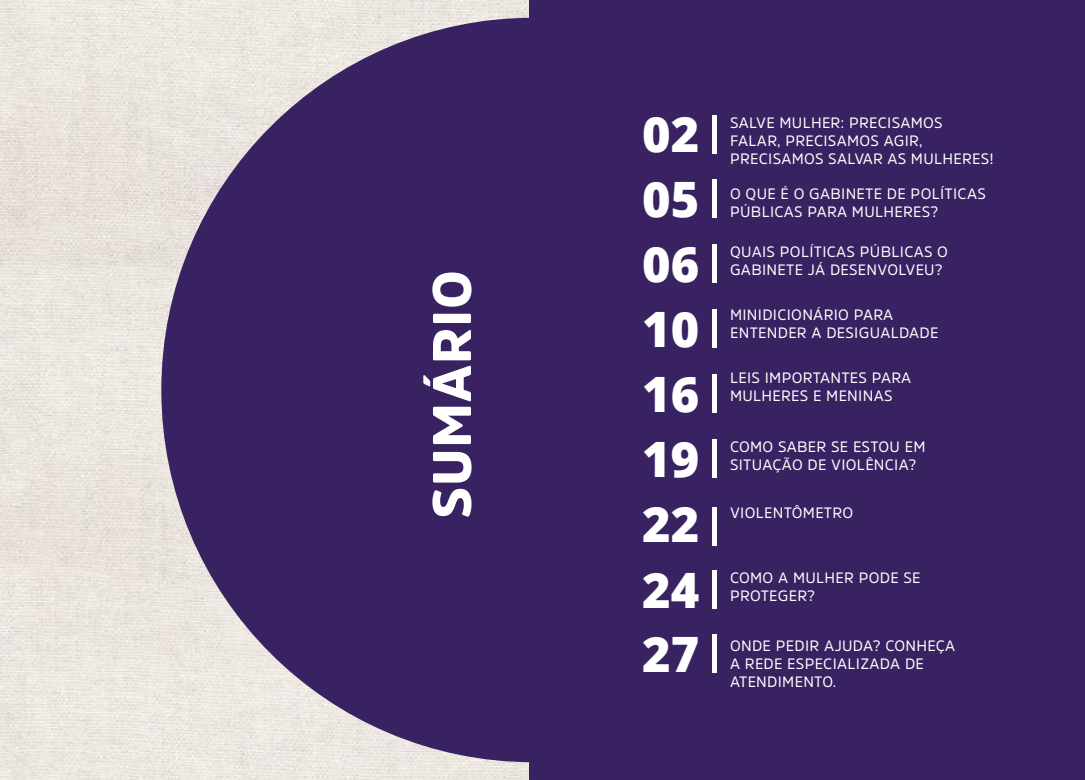
<style>
.page{position:relative;width:1085px;height:780px;background:#fff}
.page>*{position:absolute;margin:0;border:0;box-sizing:border-box;transform-origin:0 0}
.t1{font:900 53.75px "Amsi Pro";letter-spacing:.02em;color:#fff}
.t2{font:800 48.75px/64.9px "Open Sans";color:#fff;text-align:justify}
.t3{font:15px/18px "Amsi Pro";letter-spacing:.02em;color:#fff}
</style>
<div class="page">
<img style="left:0;top:0;width:528px;height:780px">
<img style="left:60px;top:55px;width:310px;height:3px">
<svg style="left:88px;top:39px;width:7px;height:10px"></svg>
<img style="left:174px;top:716px;width:218px;height:31px">
<img style="left:0;top:681px;width:45px;height:48px">
<div style="left:161px;top:18px;width:744px;height:744px;background:#382261;border-radius:50%"></div>
<div style="left:528px;top:0;width:556px;height:780px;background:#382261"></div>
<hr style="left:712px;top:115px;width:4px;height:38px;background:#fff">
<hr style="left:712px;top:180px;width:4px;height:38px;background:#fff">
<hr style="left:712px;top:244px;width:4px;height:39px;background:#fff">
<hr style="left:712px;top:309px;width:4px;height:39px;background:#fff">
<hr style="left:712px;top:374px;width:4px;height:38px;background:#fff">
<hr style="left:712px;top:439px;width:4px;height:38px;background:#fff">
<hr style="left:712px;top:507px;width:4px;height:39px;background:#fff">
<hr style="left:712px;top:570px;width:4px;height:38px;background:#fff">
<hr style="left:712px;top:634px;width:4px;height:38px;background:#fff">
<h1 class="t1" style="left:415px;top:518px;width:250px;rotate:-90deg">SUMÁRIO</h1>
<h2 class="t2" style="left:642px;top:99px;width:59px">02<br>05<br>06<br>10<br>16<br>19<br>22<br>24<br>27</h2>
<p class="t3" style="left:730px;top:113px;width:265px">SALVE MULHER: PRECISAMOS<br>FALAR, PRECISAMOS AGIR,<br>PRECISAMOS SALVAR AS MULHERES!</p>
<p class="t3" style="left:730px;top:184px;width:257px">O QUE É O GABINETE DE POLÍTICAS<br>PÚBLICAS PARA MULHERES?</p>
<p class="t3" style="left:730px;top:243px;width:219px">QUAIS POLÍTICAS PÚBLICAS O<br>GABINETE JÁ DESENVOLVEU?</p>
<p class="t3" style="left:730px;top:305px;width:210px">MINIDICIONÁRIO PARA<br>ENTENDER A DESIGUALDADE</p>
<p class="t3" style="left:730px;top:368px;width:183px">LEIS IMPORTANTES PARA<br>MULHERES E MENINAS</p>
<p class="t3" style="left:730px;top:438px;width:197px">COMO SABER SE ESTOU EM<br>SITUAÇÃO DE VIOLÊNCIA?</p>
<p class="t3" style="left:730px;top:503px;width:125px">VIOLENTÔMETRO</p>
<p class="t3" style="left:730px;top:568px;width:192px">COMO A MULHER PODE SE<br>PROTEGER?</p>
<p class="t3" style="left:730px;top:636px;width:227px">ONDE PEDIR AJUDA? CONHEÇA<br>A REDE ESPECIALIZADA DE<br>ATENDIMENTO.</p>
</div>
